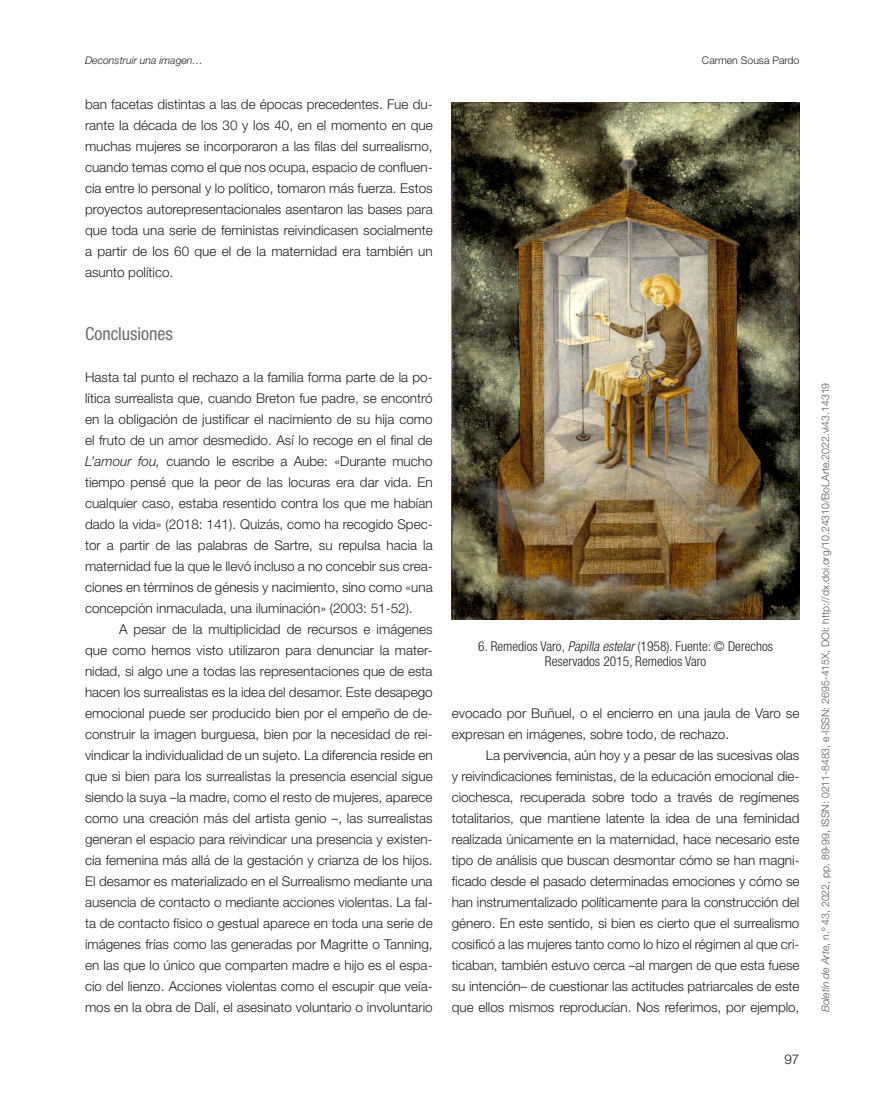
<style>
.page{position:relative;width:893px;height:1106px;background:#fff}
.page>*{position:absolute;margin:0;border:0;box-sizing:border-box;transform-origin:0 0}
.t1{font:condensed 18px "Helvetica Neue LT Std";color:#6c6d70}
.t2{font:300 13.5px/21px "Helvetica Neue LT Std";color:#231f20;text-align:justify}
.t3{font:300 condensed 13.5px/15px "Helvetica Neue LT Std";color:#231f20;text-align:center}
.t4{font:300 10.5px "Helvetica Neue LT Std";color:#57585a}
.t5{font:italic 300 10.5px "Helvetica Neue LT Std";color:#231f20}
.t6{font:300 10.5px "Helvetica Neue LT Std";color:#231f20}
.s1{font-style:italic}
</style>
<div class="page">
<img style="left:451px;top:102px;width:348px;height:518px">
<p class="t5" style="left:85px;top:54px;width:120px">Deconstruir una imagen…</p>
<p class="t6" style="left:702px;top:54px;width:99px">Carmen Sousa Pardo</p>
<p class="t2" style="left:85px;top:93px;width:349px">ban facetas distintas a las de épocas precedentes. Fue du&shy;rante la década de los 30 y los 40, en el momento en que muchas mujeres se incorporaron a las filas del surrealismo, cuando temas como el que nos ocupa, espacio de confluen&shy;cia entre lo personal y lo político, tomaron más fuerza. Estos proyectos autorepresentacionales asentaron las bases para que toda una serie de feministas reivindicasen socialmente a partir de los 60 que el de la maternidad era también un asunto político.</p>
<h1 class="t1" style="left:85px;top:323px;width:89px">Conclusiones</h1>
<p class="t2" style="left:85px;top:366px;width:349px">Hasta tal punto el rechazo a la familia forma parte de la po&shy;lítica surrealista que, cuando Breton fue padre, se encontró en la obligación de justificar el nacimiento de su hija como el fruto de un amor desmedido. Así lo recoge en el final de <span class="s1">L’amour fou,</span> cuando le escribe a Aube: «Durante mucho tiempo pensé que la peor de las locuras era dar vida. En cualquier caso, estaba resentido contra los que me habían dado la vida» (2018: 141). Quizás, como ha recogido Spec&shy;tor a partir de las palabras de Sartre, su repulsa hacia la maternidad fue la que le llevó incluso a no concebir sus crea&shy;ciones en términos de génesis y nacimiento, sino como «una concepción inmaculada, una iluminación» (2003: 51-52).</p>
<p class="t2" style="left:85px;top:618px;width:349px;text-indent:34px">A pesar de la multiplicidad de recursos e imágenes que como hemos visto utilizaron para denunciar la mater&shy;nidad, si algo une a todas las representaciones que de esta hacen los surrealistas es la idea del desamor. Este desapego emocional puede ser producido bien por el empeño de de&shy;construir la imagen burguesa, bien por la necesidad de rei&shy;vindicar la individualidad de un sujeto. La diferencia reside en que si bien para los surrealistas la presencia esencial sigue siendo la suya –la madre, como el resto de mujeres, aparece como una creación más del artista genio –, las surrealistas generan el espacio para reivindicar una presencia y existen&shy;cia femenina más allá de la gestación y crianza de los hijos.<br>El desamor es materializado en el Surrealismo mediante una ausencia de contacto o mediante acciones violentas. La fal&shy;ta de contacto físico o gestual aparece en toda una serie de imágenes frías como las generadas por Magritte o Tanning, en las que lo único que comparten madre e hijo es el espa&shy;cio del lienzo. Acciones violentas como el escupir que veía&shy;mos en la obra de Dalí, el asesinato voluntario o involuntario</p>
<p class="t3" style="left:478px;top:638px;width:296px">6. Remedios Varo, <span class="s1">Papilla estelar</span> (1958). Fuente: © Derechos<br>Reservados 2015, Remedios Varo</p>
<p class="t2" style="left:452px;top:702px;width:349px">evocado por Buñuel, o el encierro en una jaula de Varo se expresan en imágenes, sobre todo, de rechazo.</p>
<p class="t2" style="left:452px;top:744px;width:349px;text-indent:34px">La pervivencia, aún hoy y a pesar de las sucesivas olas y reivindicaciones feministas, de la educación emocional die&shy;ciochesca, recuperada sobre todo a través de regímenes totalitarios, que mantiene latente la idea de una feminidad realizada únicamente en la maternidad, hace necesario este tipo de análisis que buscan desmontar cómo se han magni&shy;ficado desde el pasado determinadas emociones y cómo se han instrumentalizado políticamente para la construcción del género. En este sentido, si bien es cierto que el surrealismo cosificó a las mujeres tanto como lo hizo el régimen al que cri&shy;ticaban, también estuvo cerca –al margen de que esta fuese su intención– de cuestionar las actitudes patriarcales de este que ellos mismos reproducían. Nos referimos, por ejemplo,</p>
<p class="t2" style="left:784px;top:1048px;width:17px">97</p>
<p class="t4" style="left:819px;top:1012px;width:631px;rotate:-90deg"><span class="s1">Boletín de Arte</span>, n.º 43, 2022, pp. 89-99, ISSN: 0211-8483, e-ISSN: 2695-415X, DOI: http://dx.doi.org/10.24310/BoLArte.2022.vi43.14319</p>
</div>
